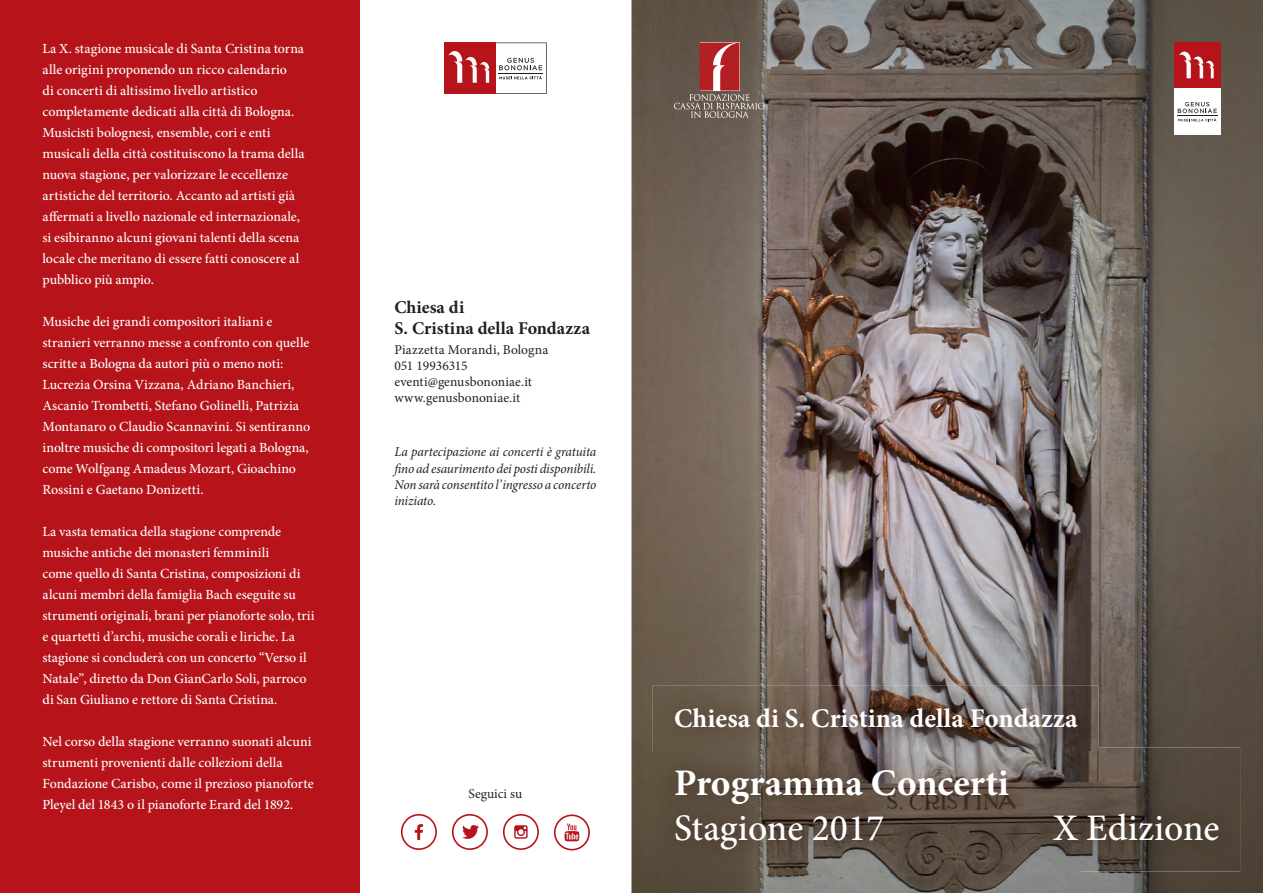
<style>
.page{position:relative;width:1263px;height:893px;background:#fff}
.page>*{position:absolute;margin:0;border:0;box-sizing:border-box;transform-origin:0 0}
.t1{font:500 37.5px "Minion Pro";color:#fff}
.t2{font:700 37.5px "Minion Pro";color:#fff}
.t3{font:700 27px "Minion Pro";color:#fff}
.t4{font:700 18px/21.6px "Minion Pro";color:#231f20}
.t5{font:500 13.95px/21px "Minion Pro";letter-spacing:-.005em;color:#fff}
.t6{font:italic 13.5px "Minion Pro";letter-spacing:-.01em;color:#231f20}
.t7{font:13.5px/16.2px "Minion Pro";letter-spacing:.005em;color:#231f20}
</style>
<div class="page">
<img style="left:631px;top:0;width:632px;height:893px">
<div style="left:0;top:0;width:359px;height:893px;background:#b6141a"></div>
<div style="left:444px;top:43px;width:52px;height:51px;background:#b6141a"></div>
<svg style="left:448px;top:43px;width:99px;height:51px"></svg>
<svg style="left:400px;top:814px;width:37px;height:36px"></svg>
<svg style="left:452px;top:814px;width:36px;height:36px"></svg>
<svg style="left:503px;top:814px;width:36px;height:36px"></svg>
<svg style="left:554px;top:814px;width:36px;height:37px"></svg>
<img style="left:653px;top:750px;width:427px;height:121px">
<img style="left:1080px;top:747px;width:160px;height:124px">
<img style="left:652px;top:686px;width:447px;height:64px">
<img style="left:653px;top:747px;width:446px;height:3px">
<svg style="left:673px;top:43px;width:92px;height:75px"></svg>
<div style="left:1174px;top:84px;width:46px;height:51px;background:#fff"></div>
<div style="left:1174px;top:43px;width:46px;height:45px;background:#b6141a"></div>
<svg style="left:1179px;top:52px;width:35px;height:26px"></svg>
<svg style="left:1177px;top:102px;width:40px;height:19px"></svg>
<p class="t5" style="left:43px;top:38px;width:263px">La X. stagione musicale di Santa Cristina torna alle origini proponendo un ricco calendario<br>di concerti di altissimo livello artistico completamente dedicati alla città di Bologna.<br>Musicisti bolognesi, ensemble, cori e enti musicali della città costituiscono la trama della nuova stagione, per valorizzare le eccellenze artistiche del territorio. Accanto ad artisti già affermati a livello nazionale ed internazionale, si esibiranno alcuni giovani talenti della scena locale che meritano di essere fatti conoscere al pubblico più ampio.</p>
<p class="t5" style="left:43px;top:311px;width:269px">Musiche dei grandi compositori italiani e stranieri verranno messe a confronto con quelle scritte a Bologna da autori più o meno noti:<br>Lucrezia Orsina Vizzana, Adriano Banchieri, Ascanio Trombetti, Stefano Golinelli, Patrizia Montanaro o Claudio Scannavini. Si sentiranno inoltre musiche di compositori legati a Bologna, come Wolfgang Amadeus Mozart, Gioachino Rossini e Gaetano Donizetti.</p>
<p class="t5" style="left:43px;top:521px;width:274px">La vasta tematica della stagione comprende musiche antiche dei monasteri femminili<br>come quello di Santa Cristina, composizioni di alcuni membri della famiglia Bach eseguite su strumenti originali, brani per pianoforte solo, trii e quartetti d’archi, musiche corali e liriche. La stagione si concluderà con un concerto “Verso il Natale”, diretto da Don GianCarlo Soli, parroco di San Giuliano e rettore di Santa Cristina.</p>
<p class="t5" style="left:43px;top:731px;width:273px">Nel corso della stagione verranno suonati alcuni strumenti provenienti dalle collezioni della Fondazione Carisbo, come il prezioso pianoforte Pleyel del 1843 o il pianoforte Erard del 1892.</p>
<p class="t4" style="left:394px;top:296px;width:197px">Chiesa di<br>S. Cristina della Fondazza</p>
<p class="t7" style="left:394px;top:341px;width:155px">Piazzetta Morandi, Bologna<br>051 19936315 eventi@genusbononiae.it www.genusbononiae.it</p>
<p class="t6" style="left:394px;top:443px;width:203px">La partecipazione ai concerti è gratuita</p>
<p class="t6" style="left:401px;top:459px;width:197px">no ad esaurimento dei posti disponibili.</p>
<p class="t6" style="left:394px;top:475px;width:203px">Non sarà consentito l’ingresso a concerto</p>
<p class="t6" style="left:394px;top:491px;width:43px">iniziato.</p>
<p class="t7" style="left:468px;top:786px;width:55px">Seguici su</p>
<h2 class="t3" style="left:674px;top:700px;width:405px">Chiesa di S. Cristina della Fondazza</h2>
<h1 class="t2" style="left:674px;top:756px;width:336px">Programma Concerti</h1>
<h1 class="t1" style="left:674px;top:802px;width:212px">Stagione 2017</h1>
<h1 class="t1" style="left:1053px;top:802px;width:168px">X Edizione</h1>
</div>
